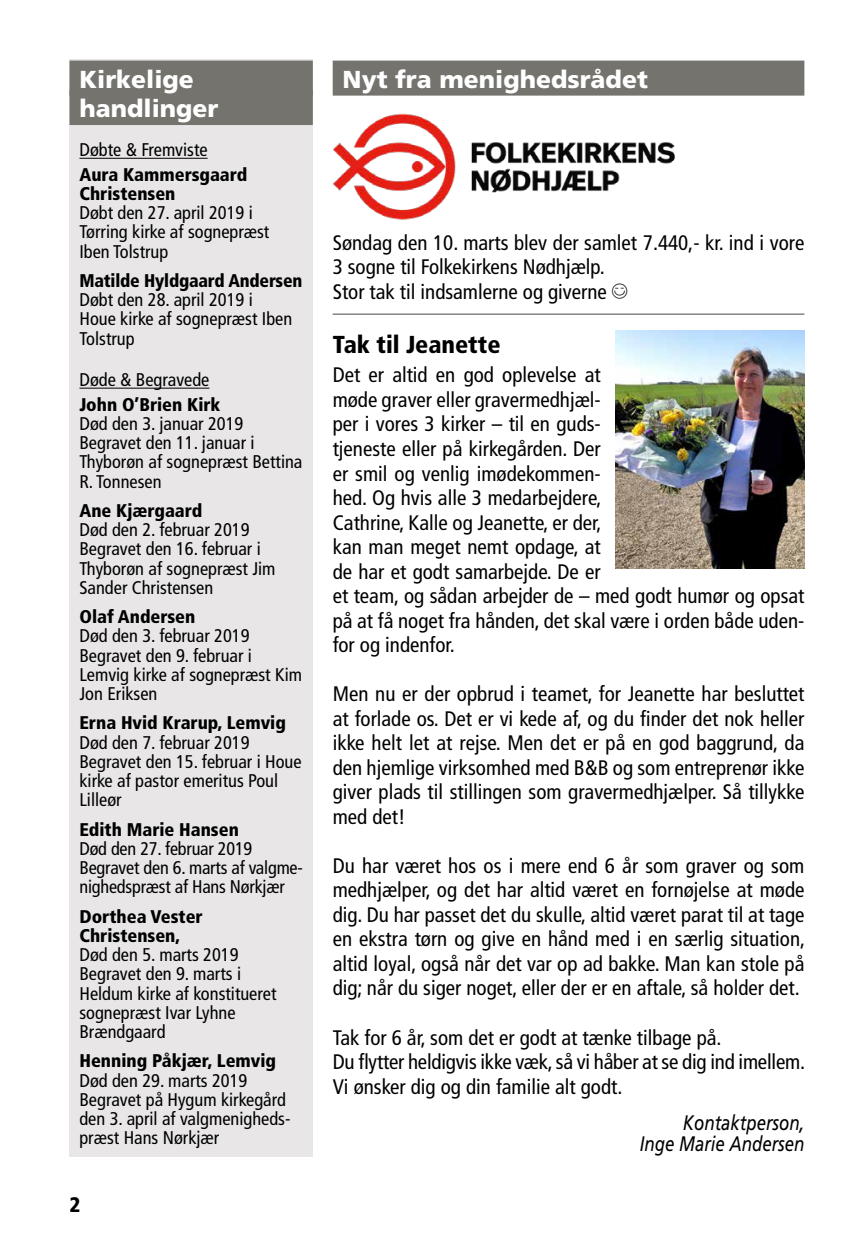
<style>
.page{position:relative;width:864px;height:1251px;background:#fff}
.page>*{position:absolute;margin:0;border:0;box-sizing:border-box;transform-origin:0 0}
.t1{font:900 24.5px/29.4px "Frutiger LT Std";color:#fff}
.t2{font:900 condensed 24.5px "Frutiger LT Std";color:#000}
.t3{font:condensed 21px/24.5px "Frutiger LT Std";color:#000}
.t4{font:italic 21px/21.5px "Frutiger LT Std";color:#000;text-align:right;scale:.8 1}
.t5{font:900 condensed 21px "Frutiger LT Std";color:#000}
.t6{font:condensed 18.38px/19.2px "Frutiger LT Std";color:#000}
.t7{font:900 condensed 18.38px/19.2px "Frutiger LT Std";color:#000}
.s1{font-family:"Smileyface Font 3";font-stretch:normal}
</style>
<div class="page">
<div style="left:332px;top:61px;width:472px;height:35px;background:#74736d"></div>
<hr style="left:332px;top:313px;width:472px;height:2px;background:#74736d">
<div style="left:69px;top:60px;width:244px;height:1096px;background:#e8e6e6"></div>
<div style="left:69px;top:61px;width:244px;height:35px;background:#74736d"></div>
<div style="left:69px;top:90px;width:244px;height:35px;background:#74736d"></div>
<hr style="left:79px;top:158px;width:128px;height:1px;background:#000">
<hr style="left:79px;top:387px;width:130px;height:1px;background:#000">
<img style="left:615px;top:330px;width:189px;height:238px">
<img style="left:333px;top:113px;width:342px;height:107px">
<p class="t1" style="left:79px;top:64px;width:140px">Kirkelige handlinger</p>
<p class="t6" style="left:79px;top:140px;width:130px">Døbte &amp; Fremviste</p>
<p class="t7" style="left:79px;top:164px;width:169px">Aura Kammersgaard<br>Christensen</p>
<p class="t6" style="left:79px;top:203px;width:191px">Døbt den 27. april 2019 i<br>Tørring kirke af sognepræst<br>Iben Tolstrup</p>
<p class="t7" style="left:79px;top:271px;width:224px">Matilde Hyldgaard Andersen</p>
<p class="t6" style="left:79px;top:290px;width:214px">Døbt den 28. april 2019 i<br>Houe kirke af sognepræst Iben<br>Tolstrup</p>
<p class="t6" style="left:79px;top:370px;width:131px">Døde &amp; Begravede</p>
<p class="t7" style="left:79px;top:394px;width:142px">John O’Brien Kirk</p>
<p class="t6" style="left:79px;top:414px;width:224px">Død den 3. januar 2019<br>Begravet den 11. januar i<br>Thyborøn af sognepræst Bettina<br>R. Tonnesen</p>
<p class="t7" style="left:79px;top:500px;width:124px">Ane Kjærgaard</p>
<p class="t6" style="left:79px;top:520px;width:197px">Død den 2. februar 2019<br>Begravet den 16. februar i<br>Thyborøn af sognepræst Jim<br>Sander Christensen</p>
<p class="t7" style="left:79px;top:607px;width:117px">Olaf Andersen</p>
<p class="t6" style="left:79px;top:626px;width:224px">Død den 3. februar 2019<br>Begravet den 9. februar i<br>Lemvig kirke af sognepræst Kim<br>Jon Eriksen</p>
<p class="t7" style="left:79px;top:713px;width:208px">Erna Hvid Krarup, Lemvig</p>
<p class="t6" style="left:79px;top:732px;width:224px">Død den 7. februar 2019<br>Begravet den 15. februar i Houe kirke af pastor emeritus Poul<br>Lilleør</p>
<p class="t7" style="left:79px;top:819px;width:161px">Edith Marie Hansen</p>
<p class="t6" style="left:79px;top:838px;width:225px">Død den 27. februar 2019<br>Begravet den 6. marts af valgme&shy;nighedspræst af Hans Nørkjær</p>
<p class="t7" style="left:79px;top:906px;width:125px">Dorthea Vester<br>Christensen,</p>
<p class="t6" style="left:79px;top:944px;width:198px">Død den 5. marts 2019<br>Begravet den 9. marts i<br>Heldum kirke af konstitueret sognepræst Ivar Lyhne<br>Brændgaard</p>
<p class="t7" style="left:79px;top:1051px;width:198px">Henning Påkjær, Lemvig</p>
<p class="t6" style="left:79px;top:1070px;width:212px">Død den 29. marts 2019<br>Begravet på Hygum kirkegård den 3. april af valgmenigheds&shy;præst Hans Nørkjær</p>
<p class="t5" style="left:69px;top:1191px;width:12px">2</p>
<p class="t1" style="left:342px;top:64px;width:306px">Nyt fra menighedsrådet</p>
<p class="t3" style="left:332px;top:230px;width:473px">Søndag den 10. marts blev der samlet 7.440,- kr. ind i vore<br>3 sogne til Folkekirkens Nødhjælp.<br>Stor tak til indsamlerne og giverne <span class="s1">U</span></p>
<p class="t2" style="left:332px;top:329px;width:169px">Tak til Jeanette</p>
<p class="t3" style="left:332px;top:363px;width:473px">Det er altid en god oplevelse at<br>møde graver eller gravermedhjæl-<br>per i vores 3 kirker – til en guds-<br>tjeneste eller på kirkegården. Der<br>er smil og venlig imødekommen-<br>hed. Og hvis alle 3 medarbejdere,<br>Cathrine, Kalle og Jeanette, er der,<br>kan man meget nemt opdage, at<br>de har et godt samarbejde. De er<br>et team, og sådan arbejder de – med godt humør og opsat på at få noget fra hånden, det skal være i orden både uden&shy;for og indenfor.</p>
<p class="t3" style="left:332px;top:681px;width:473px;text-align:justify">Men nu er der opbrud i teamet, for Jeanette har besluttet at forlade os. Det er vi kede af, og du finder det nok heller ikke helt let at rejse. Men det er på en god baggrund, da den hjemlige virksomhed med B&amp;B og som entreprenør ikke giver plads til stillingen som gravermedhjælper. Så tillykke med det!</p>
<p class="t3" style="left:332px;top:853px;width:474px;text-align:justify">Du har været hos os i mere end 6 år som graver og som medhjælper, og det har altid været en fornøjelse at møde dig. Du har passet det du skulle, altid været parat til at tage en ekstra tørn og give en hånd med i en særlig situation, altid loyal, også når det var op ad bakke. Man kan stole på dig; når du siger noget, eller der er en aftale, så holder det.</p>
<p class="t3" style="left:332px;top:1024px;width:473px">Tak for 6 år, som det er godt at tænke tilbage på.<br>Du flytter heldigvis ikke væk, så vi håber at se dig ind imellem.<br>Vi ønsker dig og din familie alt godt.</p>
<p class="t4" style="left:639px;top:1111px;width:207px">Kontaktperson,<br>Inge Marie Andersen</p>
</div>
